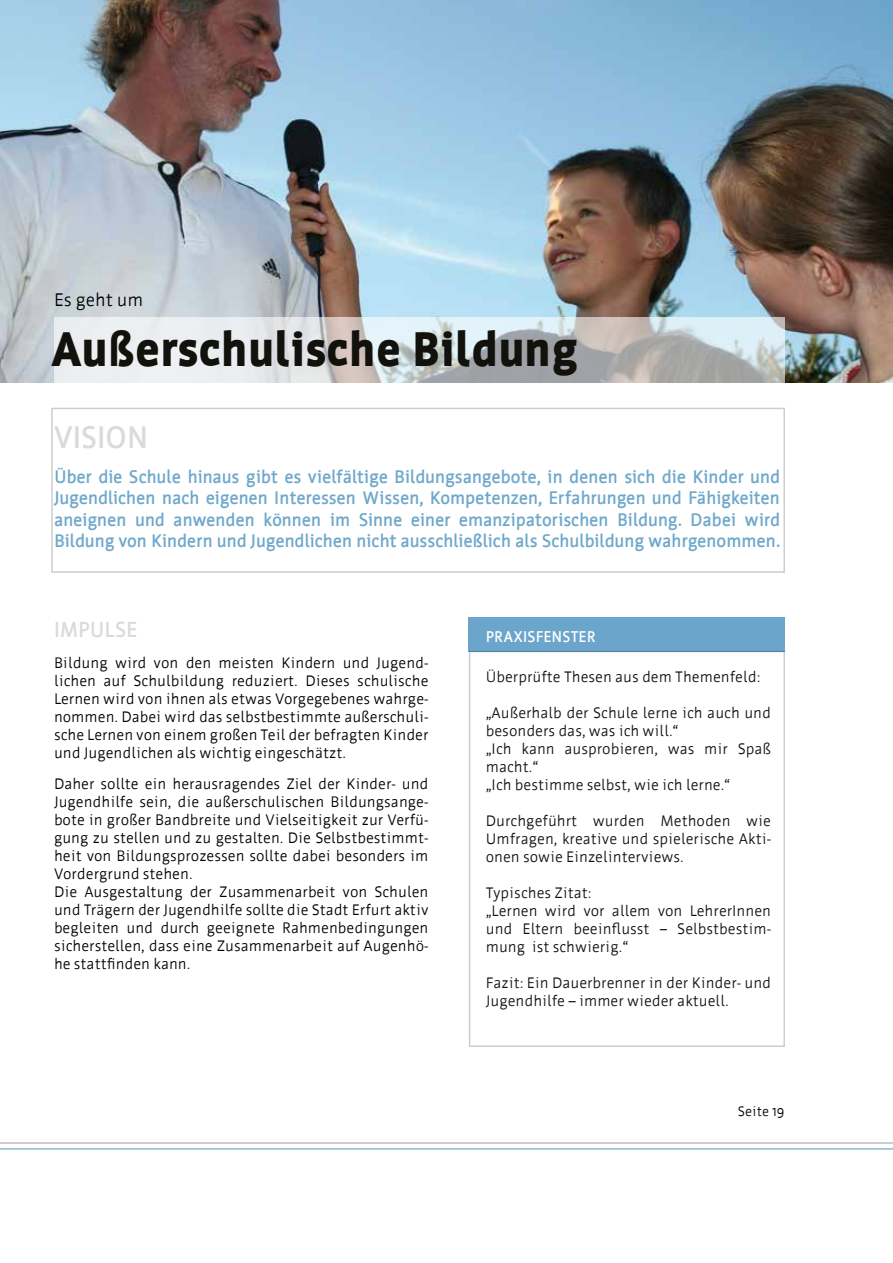
<style>
.page{position:relative;width:893px;height:1263px;background:#fff}
.page>*{position:absolute;margin:0;border:0;box-sizing:border-box;transform-origin:0 0}
.t1{font:900 48px "Werk";color:#12110c}
.t2{font:700 30.75px "Werk";letter-spacing:-.01em;color:#dadada}
.t3{font:700 21.6px "Werk";letter-spacing:-.01em;color:#dadada}
.t4{font:700 18px/21.6px "Werk";letter-spacing:-.02em;color:#6ea8cc;text-align:justify}
.t5{font:18px "Werk";color:#000}
.t6{font:700 15.3px "Werk";color:#fff}
.t7{font:15px/18px "Werk";color:#000;text-align:justify}
.t8{font:15px/18px "Werk";color:#12110c}
.t9{font:13.5px "Werk";color:#000}
</style>
<div class="page">
<img style="left:0;top:0;width:893px;height:383px">
<svg style="left:54px;top:317px;width:731px;height:66px;background:#cfd2d4"></svg>
<div style="left:469px;top:617px;width:316px;height:35px;background:#6ca5cb"></div>
<div style="left:0;top:1146px;width:893px;height:5px;background:#000;opacity:.2"></div>
<hr style="left:0;top:1140px;width:893px;height:4px;background:#000;opacity:.2">
<p class="t5" style="left:54px;top:289px;width:91px">Es geht um</p>
<h1 class="t1" style="left:52px;top:323px;width:527px">Außerschulische Bildung</h1>
<h2 class="t2" style="left:54px;top:421px;width:96px">VISION</h2>
<p class="t4" style="left:54px;top:466px;width:728px">Über die Schule hinaus gibt es vielfältige Bildungsangebote, in denen sich die Kinder und Jugendlichen nach eigenen Interessen Wissen, Kompetenzen, Erfahrungen und Fähigkeiten aneignen und anwenden können im Sinne einer emanzipatorischen Bildung. Dabei wird Bildung von Kindern und Jugendlichen nicht ausschließlich als Schulbildung wahrgenommen.</p>
<h3 class="t3" style="left:54px;top:618px;width:85px">IMPULSE</h3>
<p class="t7" style="left:54px;top:654px;width:376px">Bildung wird von den meisten Kindern und Jugend&shy;lichen auf Schulbildung reduziert. Dieses schulische Lernen wird von ihnen als etwas Vorgegebenes wahrge&shy;nommen. Dabei wird das selbstbestimmte außerschuli&shy;sche Lernen von einem großen Teil der befragten Kinder und Jugendlichen als wichtig eingeschätzt.</p>
<p class="t7" style="left:54px;top:775px;width:376px;text-align:left">Daher sollte ein herausragendes Ziel der Kinder- und Jugendhilfe sein, die außerschulischen Bildungsange&shy;bote in großer Bandbreite und Vielseitigkeit zur Verfü&shy;gung zu stellen und zu gestalten. Die Selbstbestimmt&shy;heit von Bildungsprozessen sollte dabei besonders im Vordergrund stehen.<br>Die Ausgestaltung der Zusammenarbeit von Schulen und Trägern der Jugendhilfe sollte die Stadt Erfurt aktiv begleiten und durch geeignete Rahmenbedingungen sicherstellen, dass eine Zusammenarbeit auf Augenhö&shy;he stattfinden kann.</p>
<p class="t6" style="left:486px;top:628px;width:111px">PRAXISFENSTER</p>
<p class="t8" style="left:486px;top:668px;width:276px">Überprüfte Thesen aus dem Themenfeld:</p>
<p class="t8" style="left:486px;top:704px;width:287px">„Außerhalb der Schule lerne ich auch und besonders das, was ich will.“<br>„Ich kann ausprobieren, was mir Spaß macht.“<br>„Ich bestimme selbst, wie ich lerne.“</p>
<p class="t8" style="left:486px;top:812px;width:287px;text-align:justify">Durchgeführt wurden Methoden wie Umfragen, kreative und spielerische Akti&shy;onen sowie Einzelinterviews.</p>
<p class="t8" style="left:486px;top:884px;width:287px">Typisches Zitat:<br>„Lernen wird vor allem von LehrerInnen und Eltern beeinflusst – Selbstbestim&shy;mung ist schwierig.“</p>
<p class="t8" style="left:486px;top:974px;width:287px">Fazit: Ein Dauerbrenner in der Kinder- und<br>Jugendhilfe – immer wieder aktuell.</p>
<p class="t9" style="left:738px;top:1103px;width:48px">Seite 19</p>
</div>
